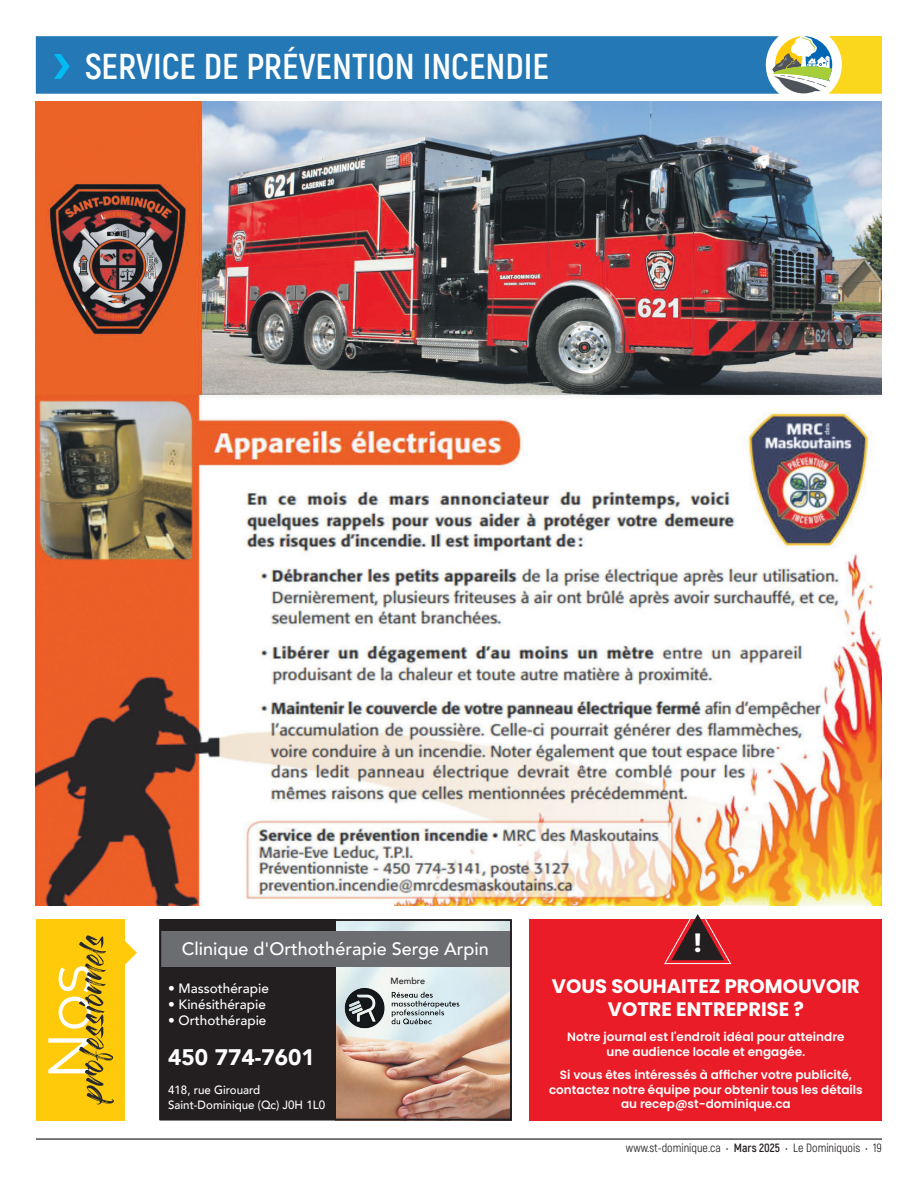
<style>
.page{position:relative;width:918px;height:1188px;background:#fff}
.page>*{position:absolute;margin:0;border:0;box-sizing:border-box;transform-origin:0 0}
.t1{font:700 36px "Akrobat";color:#fff}
.t2{font:700 25.5px "Poppins";color:#fff}
.t3{font:900 22.5px "Avenir";color:#fff}
.t4{font:700 19.5px/23.4px "Poppins";color:#fff;text-align:center}
.t5{font:500 18px "Avenir";color:#fff}
.t6{font:500 13.5px "Avenir";color:#fff}
.t7{font:600 12px/14.4px "Poppins";color:#fff;text-align:center}
.t8{font:12px "Akrobat";color:#231f20}
.t9{font:500 12px/14.4px "Avenir";color:#fff;scale:.96 1}
.t10{font:500 9px "Avenir";color:#231f20}
.s1{font-weight:700}
</style>
<div class="page">
<hr style="left:36px;top:1139px;width:846px;height:1px;background:#111619">
<img style="left:335px;top:922px;width:174px;height:196px">
<div style="left:160px;top:919px;width:175px;height:201px;background:#231f20"></div>
<div style="left:160px;top:931px;width:352px;height:36px;background:#6c6d70"></div>
<img style="left:339px;top:981px;width:127px;height:53px">
<div style="left:160px;top:919px;width:352px;height:202px;border:2px solid #231f20"></div>
<div style="left:36px;top:919px;width:88px;height:202px;background:#feca0a"></div>
<svg style="left:48px;top:935px;width:89px;height:170px"></svg>
<div style="left:530px;top:919px;width:352px;height:202px;background:#ea1c28"></div>
<svg style="left:664px;top:905px;width:68px;height:59px"></svg>
<svg style="left:36px;top:36px;width:846px;height:58px;background:#3c84ae"></svg>
<img style="left:36px;top:102px;width:846px;height:803px">
<p class="t1" style="left:85px;top:44px;width:466px">SERVICE DE PRÉVENTION INCENDIE</p>
<p class="t5" style="left:182px;top:933px;width:308px">Clinique d'Orthothérapie Serge Arpin</p>
<p class="t6" style="left:168px;top:976px;width:102px">• Massothérapie</p>
<p class="t6" style="left:168px;top:992px;width:99px">• Kinésithérapie</p>
<p class="t6" style="left:168px;top:1009px;width:100px">• Orthothérapie</p>
<p class="t10" style="left:391px;top:973px;width:36px">Membre</p>
<p class="t3" style="left:168px;top:1038px;width:148px">450 774-7601</p>
<p class="t9" style="left:168px;top:1082px;width:165px">418, rue Girouard<br>Saint-Dominique (Qc) J0H 1L0</p>
<p class="t2" style="left:693px;top:928px;width:11px">!</p>
<p class="t4" style="left:552px;top:974px;width:309px">VOUS SOUHAITEZ PROMOUVOIR<br>VOTRE ENTREPRISE ?</p>
<p class="t7" style="left:567px;top:1030px;width:279px">Notre journal est l'endroit idéal pour atteindre une audience locale et engagée.</p>
<p class="t7" style="left:549px;top:1068px;width:315px">Si vous êtes intéressés à afficher votre publicité, contactez notre équipe pour obtenir tous les détails au recep@st-dominique.ca</p>
<p class="t8" style="left:626px;top:1141px;width:258px">www.st-dominique.ca • <span class="s1">Mars 2025</span> • Le Dominiquois • 19</p>
</div>
